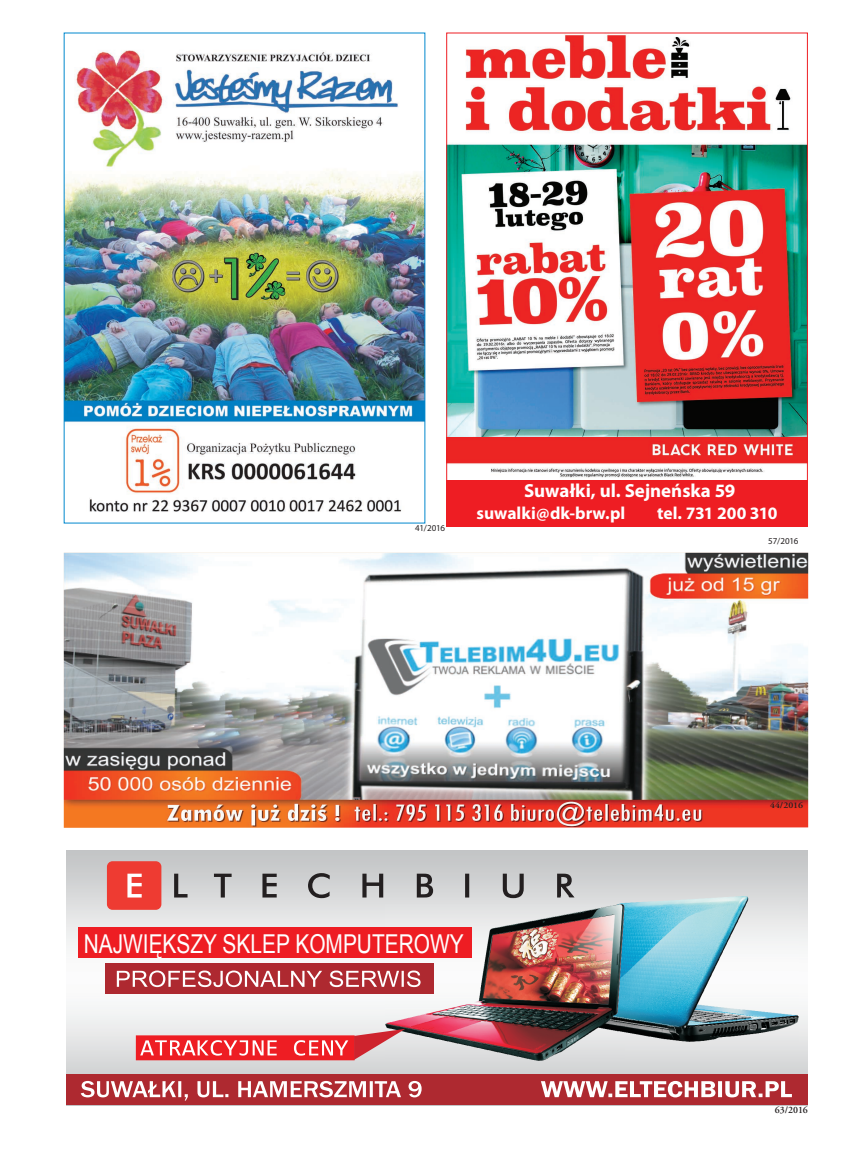
<style>
.page{position:relative;width:859px;height:1149px;background:#fff}
.page>*{position:absolute;margin:0;border:0;box-sizing:border-box;transform-origin:0 0}
.t1{font:25.95px "Arial";color:#fff;scale:.8 1}
._6_ramka{font:700 18.9px "Myriad Pro";color:#fff}
._6_ramka-2{font:700 17.55px "Myriad Pro";color:#fff}
._1_tekst_bez_wcecia{font:600 9.75px "Adobe Garamond Pro";color:#231f20}
._6_ramka-3{font:9px "Myriad Pro";letter-spacing:-.02em;color:#231f20}
._1_tekst_bez_wcecia-2{font:600 8.85px "Adobe Garamond Pro";color:#231f20;scale:1.11 1}
</style>
<div class="page">
<img style="left:64px;top:552px;width:744px;height:275px">
<img style="left:448px;top:35px;width:358px;height:443px">
<div style="left:446px;top:479px;width:362px;height:47px;background:#ee1d23"></div>
<img style="left:66px;top:850px;width:742px;height:224px">
<div style="left:107px;top:861px;width:54px;height:48px;background:#ee3b32;border-radius:6px"></div>
<svg style="left:174px;top:872px;width:401px;height:25px;background:#b4b5b6"></svg>
<svg style="left:127px;top:873px;width:15px;height:24px"></svg>
<img style="left:560px;top:895px;width:239px;height:146px">
<img style="left:386px;top:904px;width:239px;height:156px">
<div style="left:66px;top:1074px;width:742px;height:30px;background:#ae2930"></div>
<svg style="left:541px;top:1080px;width:251px;height:17px"></svg>
<svg style="left:81px;top:1080px;width:341px;height:20px"></svg>
<div style="left:105px;top:962px;width:329px;height:31px;background:#ae2930"></div>
<svg style="left:117px;top:970px;width:304px;height:16px"></svg>
<div style="left:78px;top:927px;width:393px;height:30px;background:#ee1d23"></div>
<div style="left:136px;top:1035px;width:218px;height:24px;background:#ee1d23"></div>
<div style="left:136px;top:1035px;width:218px;height:24px;border:1px solid #ee1d23"></div>
<svg style="left:140px;top:1040px;width:208px;height:15px"></svg>
<svg style="left:354px;top:1028px;width:51px;height:31px;background:#d69498"></svg>
<img style="left:66px;top:50px;width:357px;height:462px">
<p class="_6_ramka-3" style="left:415px;top:523px;width:31px">41/2016</p>
<p class="_6_ramka" style="left:524px;top:480px;width:213px">Suwałki, ul. Sejneńska 59</p>
<p class="_6_ramka-2" style="left:476px;top:503px;width:150px">suwalki@dk-brw.pl</p>
<p class="_6_ramka-2" style="left:657px;top:503px;width:122px">tel. 731 200 310</p>
<p class="_6_ramka-3" style="left:768px;top:535px;width:32px">57/2016</p>
<p class="t1" style="left:84px;top:926px;width:477px">NAJWIĘKSZY SKLEP KOMPUTEROWY</p>
<p class="_1_tekst_bez_wcecia-2" style="left:770px;top:800px;width:31px">44/2016</p>
<p class="_1_tekst_bez_wcecia" style="left:775px;top:1103px;width:35px">63/2016</p>
</div>
